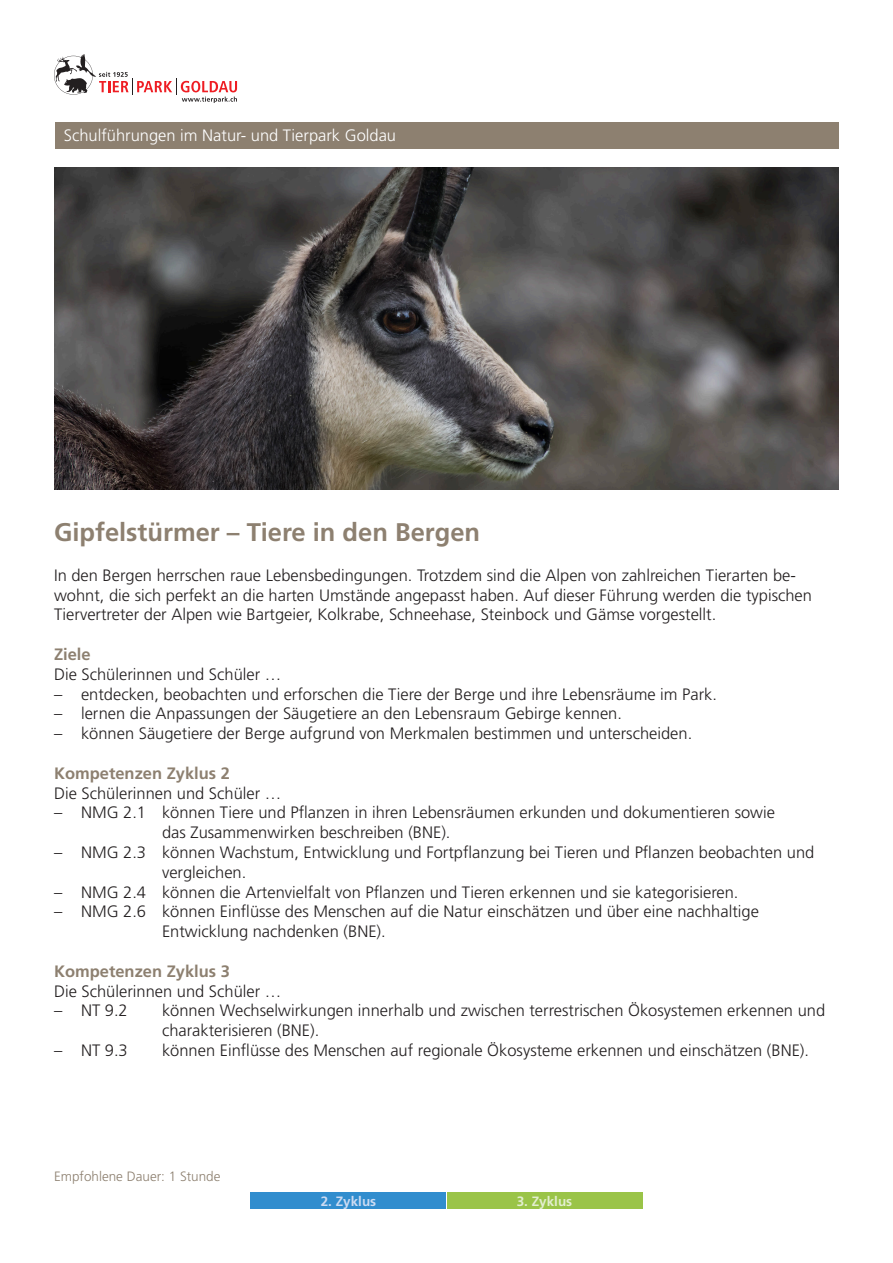
<style>
.page{position:relative;width:893px;height:1263px;background:#fff}
.page>*{position:absolute;margin:0;border:0;box-sizing:border-box;transform-origin:0 0}
.t1{font:700 25.5px "Frutiger LT Std";color:#8d8070}
.t2{font:300 16.5px/19.8px "Frutiger LT Std";color:#231f20}
.t3{font:700 16.5px "Frutiger LT Std";color:#8d8070}
.t4{font:300 16.5px "Frutiger LT Std";color:#fff}
.t5{font:300 13.5px "Frutiger LT Std";color:#8d8070}
.t6{font:700 13.5px "Frutiger LT Std";color:#ccdbf2}
.t7{font:700 13.5px "Frutiger LT Std";color:#e3eed0}
</style>
<div class="page">
<svg style="left:54px;top:54px;width:183px;height:49px"></svg>
<div style="left:55px;top:122px;width:783px;height:27px;background:#8d8070"></div>
<img style="left:54px;top:168px;width:785px;height:321px">
<div style="left:251px;top:1192px;width:195px;height:17px;background:#318dce"></div>
<div style="left:447px;top:1192px;width:195px;height:17px;background:#9ac448"></div>
<p class="t4" style="left:64px;top:126px;width:334px">Schulführungen im Natur- und Tierpark Goldau</p>
<p class="t1" style="left:54px;top:517px;width:428px">Gipfelstürmer – Tiere in den Bergen</p>
<p class="t2" style="left:54px;top:565px;width:759px">In den Bergen herrschen raue Lebensbedingungen. Trotzdem sind die Alpen von zahlreichen Tierarten be&shy;wohnt, die sich perfekt an die harten Umstände angepasst haben. Auf dieser Führung werden die typischen<br>Tiervertreter der Alpen wie Bartgeier, Kolkrabe, Schneehase, Steinbock und Gämse vorgestellt.</p>
<p class="t3" style="left:54px;top:644px;width:38px">Ziele</p>
<p class="t2" style="left:54px;top:664px;width:229px">Die Schülerinnen und Schüler …</p>
<p class="t2" style="left:54px;top:684px;width:665px">– entdecken, beobachten und erforschen die Tiere der Berge und ihre Lebensräume im Park.</p>
<p class="t2" style="left:54px;top:704px;width:569px">– lernen die Anpassungen der Säugetiere an den Lebensraum Gebirge kennen.</p>
<p class="t2" style="left:54px;top:724px;width:640px">– können Säugetiere der Berge aufgrund von Merkmalen bestimmen und unterscheiden.</p>
<p class="t3" style="left:54px;top:763px;width:178px">Kompetenzen Zyklus 2</p>
<p class="t2" style="left:54px;top:783px;width:229px">Die Schülerinnen und Schüler …</p>
<p class="t2" style="left:162px;top:803px;width:614px;text-indent:-108px">– NMG 2.1 können Tiere und Pflanzen in ihren Lebensräumen erkunden und dokumentieren sowie das Zusammenwirken beschreiben (BNE).</p>
<p class="t2" style="left:162px;top:843px;width:654px;text-indent:-108px">– NMG 2.3 können Wachstum, Entwicklung und Fortpflanzung bei Tieren und Pflanzen beobachten und vergleichen.</p>
<p class="t2" style="left:54px;top:882px;width:686px">– NMG 2.4 können die Artenvielfalt von Pflanzen und Tieren erkennen und sie kategorisieren.</p>
<p class="t2" style="left:162px;top:902px;width:598px;text-indent:-108px">– NMG 2.6 können Einflüsse des Menschen auf die Natur einschätzen und über eine nachhaltige<br>Entwicklung nachdenken (BNE).</p>
<p class="t3" style="left:54px;top:961px;width:178px">Kompetenzen Zyklus 3</p>
<p class="t2" style="left:54px;top:981px;width:229px">Die Schülerinnen und Schüler …</p>
<p class="t2" style="left:54px;top:1001px;width:75px">– NT 9.2</p>
<p class="t2" style="left:162px;top:1001px;width:665px">können Wechselwirkungen innerhalb und zwischen terrestrischen Ökosystemen erkennen und charakterisieren (BNE).</p>
<p class="t2" style="left:54px;top:1041px;width:75px">– NT 9.3</p>
<p class="t2" style="left:162px;top:1041px;width:649px">können Einflüsse des Menschen auf regionale Ökosysteme erkennen und einschätzen (BNE).</p>
<p class="t5" style="left:54px;top:1168px;width:168px">Empfohlene Dauer: 1 Stunde</p>
<p class="t6" style="left:321px;top:1193px;width:57px">2. Zyklus</p>
<p class="t7" style="left:517px;top:1193px;width:57px">3. Zyklus</p>
</div>
